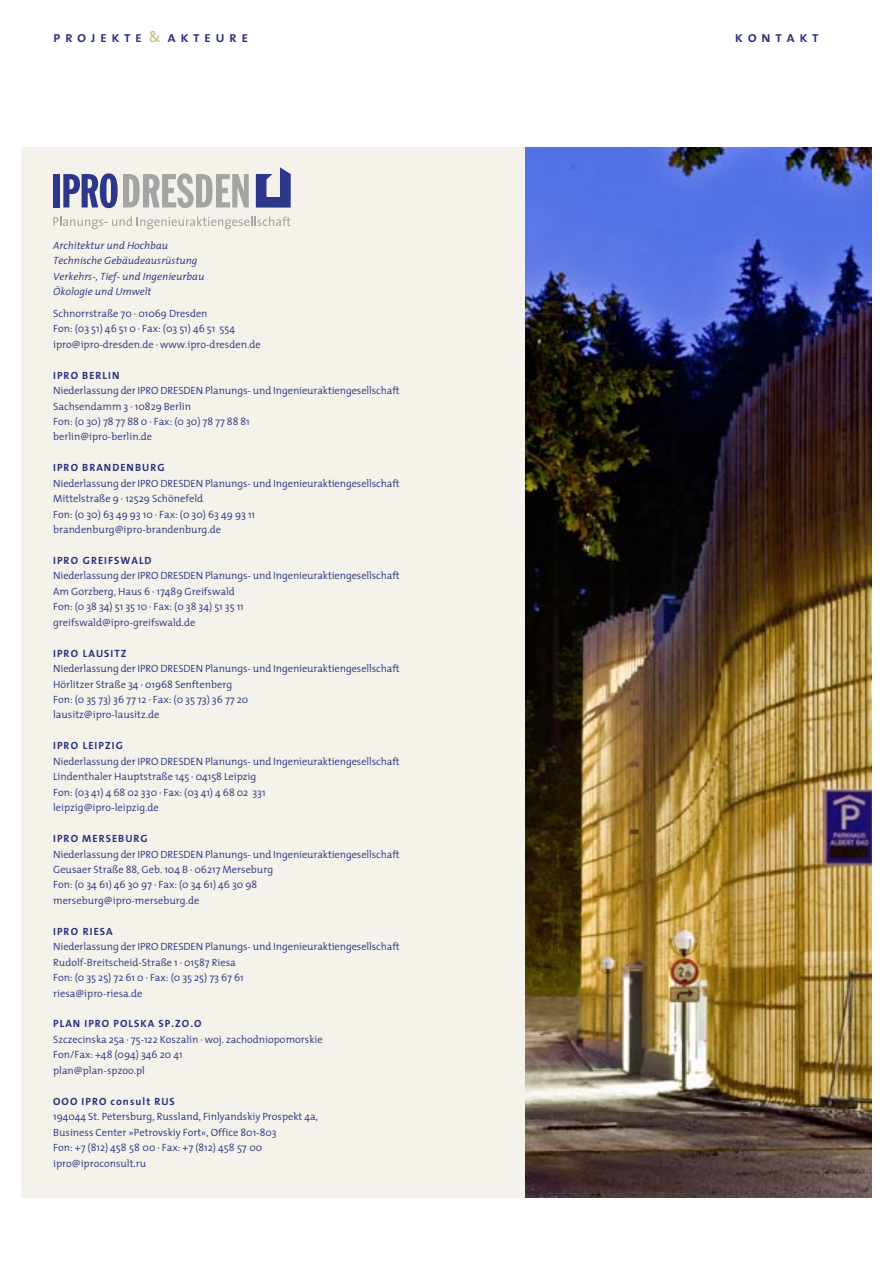
<style>
.page{position:relative;width:893px;height:1263px;background:#fff}
.page>*{position:absolute;margin:0;border:0;box-sizing:border-box;transform-origin:0 0}
.t1{font:600 15px "The Sans OT6";letter-spacing:.3em;color:#27317f}
.t2{font:300 10.5px/15.5px "The Mix";color:#27317f}
.t3{font:700 10.5px "The Sans OT7";letter-spacing:.1em;color:#27317f}
.t4{font:italic 300 10.5px/15.5px "The Mix";color:#27317f}
.s1{color:#cac18f}
</style>
<div class="page">
<div style="left:21px;top:147px;width:504px;height:1050px;background:#f4f2ea"></div>
<svg style="left:256px;top:167px;width:35px;height:41px"></svg>
<svg style="left:53px;top:216px;width:238px;height:13px"></svg>
<div style="left:54px;top:174px;width:6px;height:33px;background:#2d378a"></div>
<svg style="left:63px;top:173px;width:186px;height:35px"></svg>
<img style="left:525px;top:147px;width:347px;height:1050px">
<h1 class="t1" style="left:53px;top:27px;width:197px">projekte <span class="s1">&amp;</span> akteure</h1>
<h1 class="t1" style="left:735px;top:27px;width:85px">kontakt</h1>
<p class="t4" style="left:53px;top:237px;width:153px">Architektur und Hochbau<br>Technische Gebäudeausrüstung<br>Verkehrs-, Tief- und Ingenieurbau<br>Ökologie und Umwelt</p>
<p class="t2" style="left:53px;top:305px;width:209px">Schnorrstraße 70 · 01069 Dresden<br>Fon: (03 51) 46 51 0 · Fax: (03 51) 46 51 554 ipro@ipro-dresden.de · www.ipro-dresden.de</p>
<p class="t3" style="left:53px;top:368px;width:68px">IPRO BERLIN</p>
<p class="t2" style="left:53px;top:382px;width:348px">Niederlassung der IPRO DRESDEN Planungs- und Ingenieuraktiengesellschaft Sachsendamm 3 · 10829 Berlin<br>Fon: (0 30) 78 77 88 0 · Fax: (0 30) 78 77 88 81<br>berlin@ipro-berlin.de</p>
<p class="t3" style="left:53px;top:461px;width:113px">IPRO BRANDENBURG</p>
<p class="t2" style="left:53px;top:475px;width:348px">Niederlassung der IPRO DRESDEN Planungs- und Ingenieuraktiengesellschaft Mittelstraße 9 · 12529 Schönefeld<br>Fon: (0 30) 63 49 93 10 · Fax: (0 30) 63 49 93 11 brandenburg@ipro-brandenburg.de</p>
<p class="t3" style="left:53px;top:554px;width:100px">IPRO GREIFSWALD</p>
<p class="t2" style="left:53px;top:568px;width:348px">Niederlassung der IPRO DRESDEN Planungs- und Ingenieuraktiengesellschaft Am Gorzberg, Haus 6 · 17489 Greifswald<br>Fon: (0 38 34) 51 35 10 · Fax: (0 38 34) 51 35 11<br>greifswald@ipro-greifswald.de</p>
<p class="t3" style="left:53px;top:646px;width:75px">IPRO LAUSITZ</p>
<p class="t2" style="left:53px;top:660px;width:348px">Niederlassung der IPRO DRESDEN Planungs- und Ingenieuraktiengesellschaft Hörlitzer Straße 34 · 01968 Senftenberg<br>Fon: (0 35 73) 36 77 12 · Fax: (0 35 73) 36 77 20<br>lausitz@ipro-lausitz.de</p>
<p class="t3" style="left:53px;top:739px;width:71px">IPRO LEIPZIG</p>
<p class="t2" style="left:53px;top:753px;width:348px">Niederlassung der IPRO DRESDEN Planungs- und Ingenieuraktiengesellschaft Lindenthaler Hauptstraße 145 · 04158 Leipzig<br>Fon: (03 41) 4 68 02 330 · Fax: (03 41) 4 68 02 331<br>leipzig@ipro-leipzig.de</p>
<p class="t3" style="left:53px;top:832px;width:96px">IPRO MERSEBURG</p>
<p class="t2" style="left:53px;top:846px;width:348px">Niederlassung der IPRO DRESDEN Planungs- und Ingenieuraktiengesellschaft Geusaer Straße 88, Geb. 104 B · 06217 Merseburg<br>Fon: (0 34 61) 46 30 97 · Fax: (0 34 61) 46 30 98 merseburg@ipro-merseburg.de</p>
<p class="t3" style="left:53px;top:924px;width:61px">IPRO RIESA</p>
<p class="t2" style="left:53px;top:939px;width:348px">Niederlassung der IPRO DRESDEN Planungs- und Ingenieuraktiengesellschaft Rudolf-Breitscheid-Straße 1 · 01587 Riesa<br>Fon: (0 35 25) 72 61 0 · Fax: (0 35 25) 73 67 61<br>riesa@ipro-riesa.de</p>
<p class="t3" style="left:53px;top:1017px;width:150px">PLAN IPRO POLSKA SP.ZO.O</p>
<p class="t2" style="left:53px;top:1031px;width:271px">Szczecinska 25a · 75-122 Koszalin · woj. zachodniopomorskie<br>Fon/Fax: +48 (094) 346 20 41<br>plan@plan-spzoo.pl</p>
<p class="t3" style="left:53px;top:1094px;width:123px">OOO IPRO consult RUS</p>
<p class="t2" style="left:53px;top:1108px;width:266px">194044 St. Petersburg, Russland, Finlyandskiy Prospekt 4a, Business Center »Petrovskiy Fort«, Office 801-803<br>Fon: +7 (812) 458 58 00 · Fax: +7 (812) 458 57 00 ipro@iproconsult.ru</p>
</div>
